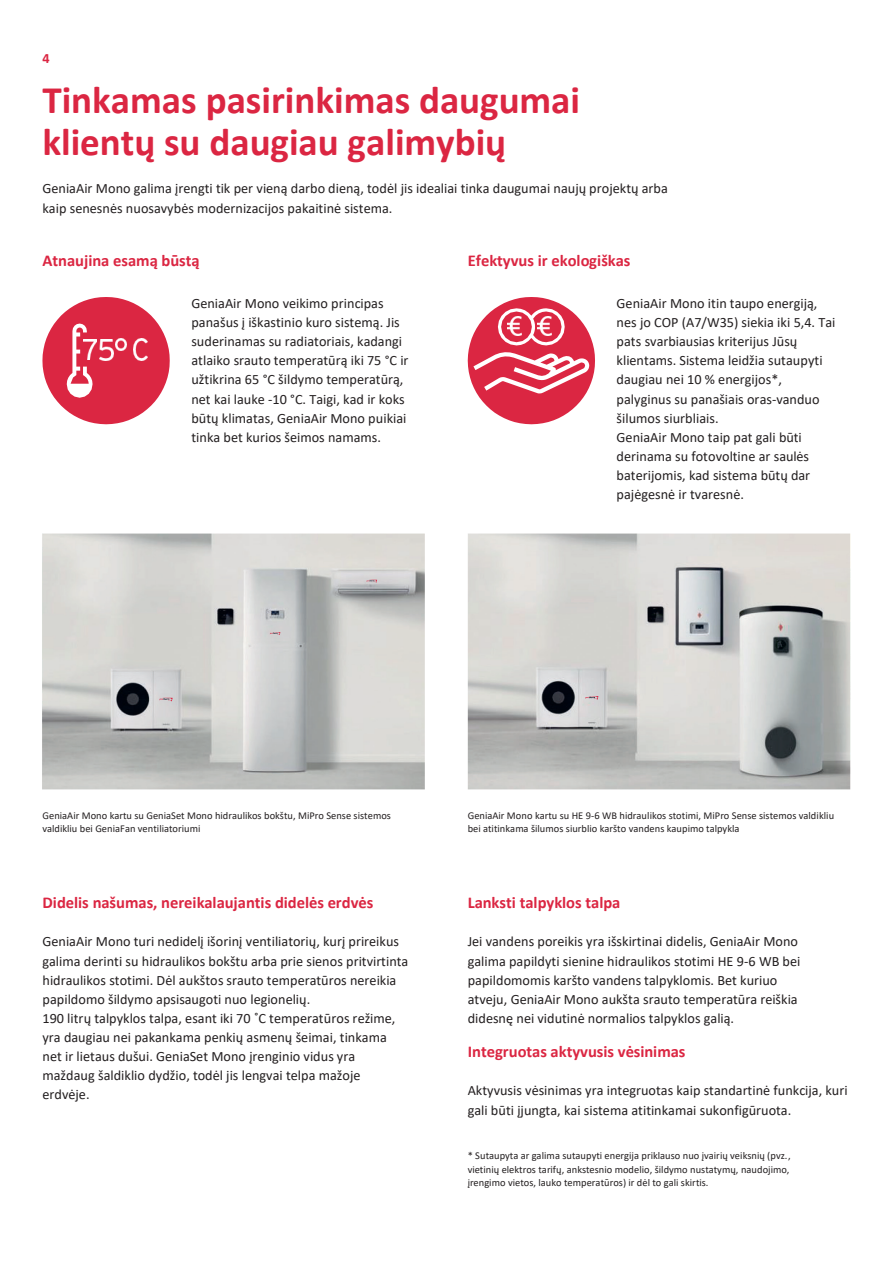
<style>
.page{position:relative;width:893px;height:1263px;background:#fff}
.page>*{position:absolute;margin:0;border:0;box-sizing:border-box;transform-origin:0 0}
.t1{font:700 39px/42px "Calibri";color:#db2642}
.t2{font:700 16.5px "Calibri";color:#db2642}
.t3{font:14.25px/19.2px "Calibri";color:#231f20}
.t4{font:700 14.25px "Calibri";color:#db2642}
.t5{font:10.5px/13.4px "Calibri";letter-spacing:.005em;color:#231f20}
</style>
<div class="page">
<svg style="left:42px;top:297px;width:128px;height:127px"></svg>
<img style="left:133px;top:339px;width:15px;height:21px">
<svg style="left:468px;top:297px;width:127px;height:127px"></svg>
<img style="left:537px;top:316px;width:15px;height:20px">
<img style="left:507px;top:316px;width:15px;height:19px">
<img style="left:42px;top:533px;width:809px;height:257px">
<svg style="left:159px;top:698px;width:14px;height:3px"></svg>
<svg style="left:270px;top:632px;width:10px;height:3px"></svg>
<svg style="left:585px;top:696px;width:13px;height:4px"></svg>
<svg style="left:367px;top:580px;width:10px;height:3px"></svg>
<p class="t4" style="left:42px;top:48px;width:9px">4</p>
<h1 class="t1" style="left:42px;top:79px;width:539px">Tinkamas pasirinkimas daugumai klientų su daugiau galimybių</h1>
<p class="t3" style="left:42px;top:179px;width:627px">GeniaAir Mono galima įrengti tik per vieną darbo dieną, todėl jis idealiai tinka daugumai naujų projektų arba kaip senesnės nuosavybės modernizacijos pakaitinė sistema.</p>
<p class="t2" style="left:42px;top:249px;width:159px">Atnaujina esamą būstą</p>
<p class="t3" style="left:191px;top:293px;width:219px">GeniaAir Mono veikimo principas panašus į iškastinio kuro sistemą. Jis suderinamas su radiatoriais, kadangi atlaiko srauto temperatūrą iki 75 °C ir užtikrina 65 °C šildymo temperatūrą, net kai lauke -10 °C. Taigi, kad ir koks būtų klimatas, GeniaAir Mono puikiai tinka bet kurios šeimos namams.</p>
<p class="t2" style="left:468px;top:249px;width:164px">Efektyvus ir ekologiškas</p>
<p class="t3" style="left:617px;top:293px;width:220px">GeniaAir Mono itin taupo energiją, nes jo COP (A7/W35) siekia iki 5,4. Tai pats svarbiausias kriterijus Jūsų klientams. Sistema leidžia sutaupyti daugiau nei 10 % energijos*, palyginus su panašiais oras-vanduo šilumos siurbliais.<br>GeniaAir Mono taip pat gali būti derinama su fotovoltine ar saulės baterijomis, kad sistema būtų dar pajėgesnė ir tvaresnė.</p>
<p class="t5" style="left:42px;top:809px;width:350px">GeniaAir Mono kartu su GeniaSet Mono hidraulikos bokštu, MiPro Sense sistemos valdikliu bei GeniaFan ventiliatoriumi</p>
<p class="t5" style="left:468px;top:809px;width:368px">GeniaAir Mono kartu su HE 9-6 WB hidraulikos stotimi, MiPro Sense sistemos valdikliu bei atitinkama šilumos siurblio karšto vandens kaupimo talpykla</p>
<p class="t2" style="left:42px;top:891px;width:332px">Didelis našumas, nereikalaujantis didelės erdvės</p>
<p class="t3" style="left:42px;top:932px;width:367px">GeniaAir Mono turi nedidelį išorinį ventiliatorių, kurį prireikus galima derinti su hidraulikos bokštu arba prie sienos pritvirtinta hidraulikos stotimi. Dėl aukštos srauto temperatūros nereikia papildomo šildymo apsisaugoti nuo legionelių.<br>190 litrų talpyklos talpa, esant iki 70 ˚C temperatūros režime, yra daugiau nei pakankama penkių asmenų šeimai, tinkama net ir lietaus dušui. GeniaSet Mono įrenginio vidus yra maždaug šaldiklio dydžio, todėl jis lengvai telpa mažoje erdvėje.</p>
<p class="t2" style="left:468px;top:891px;width:154px">Lanksti talpyklos talpa</p>
<p class="t3" style="left:468px;top:932px;width:334px">Jei vandens poreikis yra išskirtinai didelis, GeniaAir Mono galima papildyti sienine hidraulikos stotimi HE 9-6 WB bei papildomomis karšto vandens talpyklomis. Bet kuriuo atveju, GeniaAir Mono aukšta srauto temperatūra reiškia didesnę nei vidutinė normalios talpyklos galią.</p>
<p class="t2" style="left:468px;top:1040px;width:219px">Integruotas aktyvusis vėsinimas</p>
<p class="t3" style="left:468px;top:1081px;width:382px">Aktyvusis vėsinimas yra integruotas kaip standartinė funkcija, kuri gali būti įjungta, kai sistema atitinkamai sukonfigūruota.</p>
<p class="t5" style="left:468px;top:1149px;width:324px;text-align:justify">* Sutaupyta ar galima sutaupyti energija priklauso nuo įvairių veiksnių (pvz., vietinių elektros tarifų, ankstesnio modelio, šildymo nustatymų, naudojimo, įrengimo vietos, lauko temperatūros) ir dėl to gali skirtis.</p>
</div>
